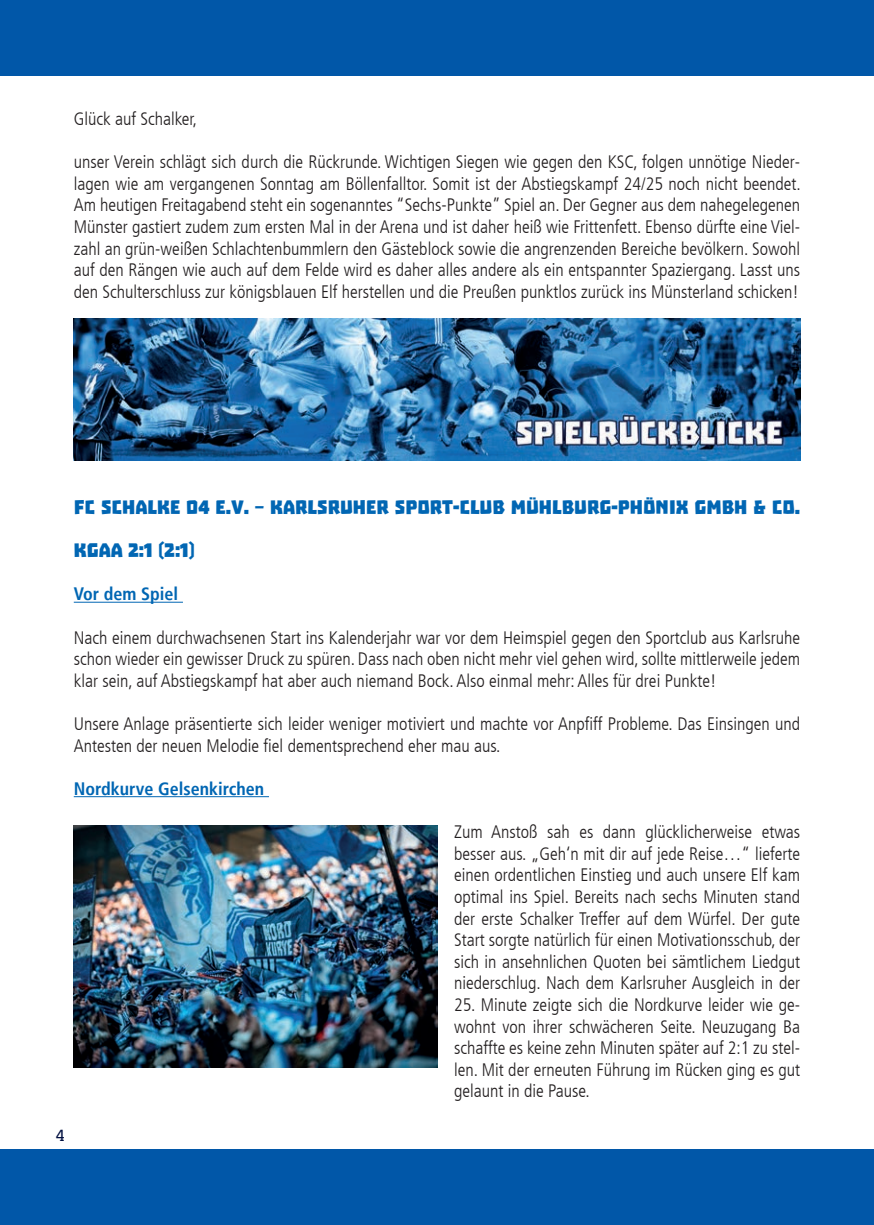
<style>
.page{position:relative;width:874px;height:1225px;background:#fff}
.page>*{position:absolute;margin:0;border:0;box-sizing:border-box;transform-origin:0 0}
.t1{font:22px/43.2px "Troika";color:#0166b3}
.t2{font:300 condensed 18px/21.6px "Frutiger LT";color:#231f20;text-align:justify}
.t3{font:700 condensed 18px "Frutiger LT";color:#0166b3}
.t4{font:16px "Steinem";color:#000f40}
</style>
<div class="page">
<hr style="left:74px;top:602px;width:109px;height:1px;background:#0166b3">
<hr style="left:74px;top:796px;width:195px;height:1px;background:#0166b3">
<img style="left:74px;top:319px;width:725px;height:142px">
<img style="left:74px;top:825px;width:363px;height:242px">
<div style="left:0;top:1149px;width:856px;height:76px;background:#0157a8"></div>
<div style="left:856px;top:0;width:17px;height:75px;background:#0157a8"></div>
<div style="left:856px;top:1149px;width:17px;height:75px;background:#0157a8"></div>
<div style="left:0;top:0;width:856px;height:75px;background:#0157a8"></div>
<p class="t2" style="left:74px;top:108px;width:125px">Glück auf Schalker,</p>
<p class="t2" style="left:74px;top:151px;width:728px">unser Verein schlägt sich durch die Rückrunde. Wichtigen Siegen wie gegen den KSC, folgen unnötige Nieder&shy;lagen wie am vergangenen Sonntag am Böllenfalltor. Somit ist der Abstiegskampf 24/25 noch nicht beendet.<br>Am heutigen Freitagabend steht ein sogenanntes “Sechs-Punkte” Spiel an. Der Gegner aus dem nahegelegenen Münster gastiert zudem zum ersten Mal in der Arena und ist daher heiß wie Frittenfett. Ebenso dürfte eine Viel&shy;zahl an grün-weißen Schlachtenbummlern den Gästeblock sowie die angrenzenden Bereiche bevölkern. Sowohl auf den Rängen wie auch auf dem Felde wird es daher alles andere als ein entspannter Spaziergang. Lasst uns den Schulterschluss zur königsblauen Elf herstellen und die Preußen punktlos zurück ins Münsterland schicken!</p>
<p class="t1" style="left:74px;top:486px;width:727px">FC SCHALKE 04 E.V. – KARLSRUHER SPORT-CLUB MÜHLBURG-PHÖNIX GMBH &amp; CO.<br>KGAA 2:1 (2:1)</p>
<p class="t3" style="left:74px;top:583px;width:106px">Vor dem Spiel</p>
<p class="t2" style="left:74px;top:627px;width:727px">Nach einem durchwachsenen Start ins Kalenderjahr war vor dem Heimspiel gegen den Sportclub aus Karlsruhe schon wieder ein gewisser Druck zu spüren. Dass nach oben nicht mehr viel gehen wird, sollte mittlerweile jedem klar sein, auf Abstiegskampf hat aber auch niemand Bock. Also einmal mehr: Alles für drei Punkte!</p>
<p class="t2" style="left:74px;top:713px;width:727px">Unsere Anlage präsentierte sich leider weniger motiviert und machte vor Anpfiff Probleme. Das Einsingen und<br>Antesten der neuen Melodie fiel dementsprechend eher mau aus.</p>
<p class="t3" style="left:74px;top:778px;width:192px">Nordkurve Gelsenkirchen</p>
<p class="t2" style="left:454px;top:821px;width:347px">Zum Anstoß sah es dann glücklicherweise etwas besser aus. „Geh‘n mit dir auf jede Reise…“ lieferte einen ordentlichen Einstieg und auch unsere Elf kam optimal ins Spiel. Bereits nach sechs Minuten stand der erste Schalker Treffer auf dem Würfel. Der gute Start sorgte natürlich für einen Motivationsschub, der sich in ansehnlichen Quoten bei sämtlichem Liedgut niederschlug. Nach dem Karlsruher Ausgleich in der</p>
<p class="t2" style="left:454px;top:994px;width:347px">25. Minute zeigte sich die Nordkurve leider wie ge&shy;wohnt von ihrer schwächeren Seite. Neuzugang Ba schaffte es keine zehn Minuten später auf 2:1 zu stel&shy;len. Mit der erneuten Führung im Rücken ging es gut gelaunt in die Pause.</p>
<p class="t4" style="left:56px;top:1126px;width:10px">4</p>
</div>
